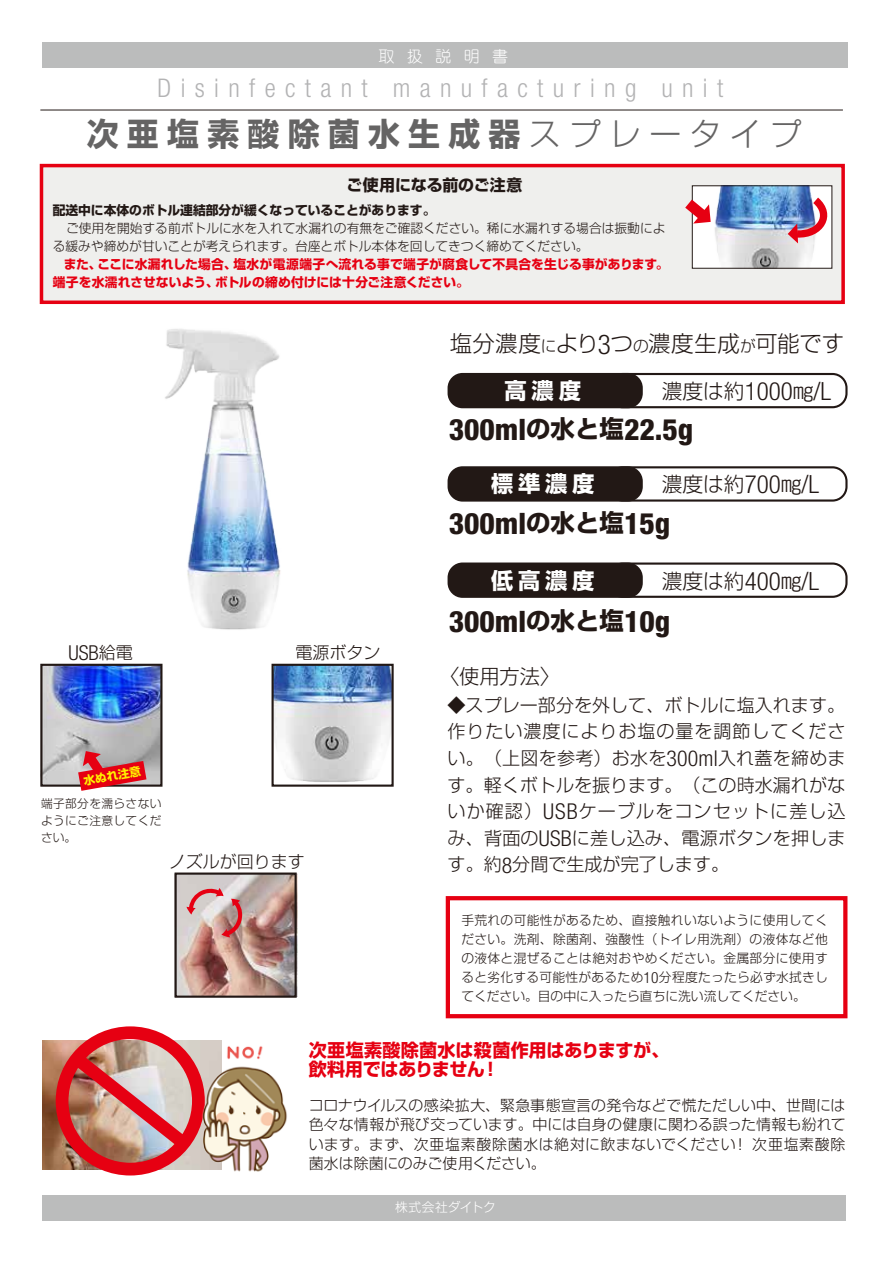
<style>
.page{position:relative;width:893px;height:1263px;background:#fff}
.page>*{position:absolute;margin:0;border:0;box-sizing:border-box;transform-origin:0 0}
.t1{font:700 31.95px "Shin Go Pro";letter-spacing:.26em;color:#656464}
.t2{font:800 condensed 29.55px "Helvetica Neue LT Std";color:#221815}
.t3{font:300 condensed 25.65px "Helvetica Neue LT Std";letter-spacing:.365em;color:#b3b3b4}
.t4{font:300 condensed 25.05px "Helvetica Neue LT Std";color:#221815}
.t5{font:300 22.5px "Shin Go Pro";letter-spacing:.01em;color:#221815}
.t6{font:700 22.2px "Shin Go Pro";letter-spacing:.22em;color:#fff}
.t7{font:300 20.7px "Shin Go Pro";color:#221815}
.t8{font:300 condensed 20.55px "Helvetica Neue LT Std";color:#221815}
.t9{font:300 20.25px "Shin Go Pro";color:#221815}
.t10{font:300 18px/26.5px "Shin Go Pro";letter-spacing:.01em;color:#221815;text-align:justify}
.t11{font:700 18px/19.2px "Shin Go Pro";letter-spacing:-.005em;color:#e60012}
.t12{font:300 16.95px "Shin Go Pro";color:#221815}
.t13{font:700 15.9px "Shin Go Pro";letter-spacing:-.005em;color:#221815}
.t14{font:15.9px "DF Maru Gothic Lt WIN RKSJ H";letter-spacing:.78em;color:#fff}
.t15{font:300 14.85px/19.2px "Shin Go Pro";letter-spacing:.025em;color:#221815;text-align:justify}
.t16{font:300 12.75px/19.2px "Shin Go Pro";color:#221815;text-align:justify}
.t17{font:700 12.75px/18.1px "Shin Go Pro";letter-spacing:.01em;color:#e60012}
.t18{font:700 12.75px "Shin Go Pro";color:#221815}
.t19{font:300 12.75px "Shin Go Pro";color:#fff}
.t20{font:300 11.7px/17px "Shin Go Pro";letter-spacing:.035em;color:#221815;text-align:justify}
.t21{font:700 11.55px "Shin Go Pro";color:#fff100}
.s1{font-weight:300}
.s2{font-size:15.75px}
.s3{font-family:"Helvetica Neue LT Std";font-stretch:condensed;font-size:27.3px}
.s4{font-family:"Shin Go Pro";font-weight:700;font-stretch:normal;font-size:24.45px}
.s5{font-family:"Shin Go Pro";font-stretch:normal;font-size:20.7px}
.s6{font-family:"Helvetica Neue LT Std";font-stretch:condensed;font-size:25.05px}
.s7{font-family:"Shin Go Pro";font-stretch:normal;font-size:16.95px}
.s8{font-family:"Helvetica Neue LT Std";font-stretch:condensed;font-size:21.9px}
.s9{font-family:"Helvetica Neue LT Std";font-stretch:condensed;font-size:15.45px}
</style>
<div class="page">
<div style="left:40px;top:164px;width:805px;height:140px;background:#efefed;border:4px solid #e60012"></div>
<svg style="left:632px;top:373px;width:215px;height:35px"></svg>
<svg style="left:632px;top:466px;width:215px;height:36px"></svg>
<svg style="left:632px;top:562px;width:215px;height:36px"></svg>
<div style="left:43px;top:1195px;width:803px;height:25px;background:#bbbcbc"></div>
<div style="left:43px;top:43px;width:805px;height:25px;background:#bbbcbc"></div>
<hr style="left:40px;top:110px;width:803px;height:1px;background:#221815">
<img style="left:165px;top:329px;width:116px;height:301px">
<img style="left:43px;top:667px;width:116px;height:117px">
<img style="left:275px;top:667px;width:116px;height:115px">
<div style="left:448px;top:373px;width:195px;height:35px;background:#221815;border-radius:15px"></div>
<div style="left:448px;top:466px;width:195px;height:36px;background:#221815;border-radius:15px"></div>
<div style="left:448px;top:562px;width:195px;height:36px;background:#221815;border-radius:15px"></div>
<img style="left:43px;top:1041px;width:150px;height:128px">
<div style="left:56px;top:1026px;width:149px;height:149px;border:13px solid #e60012;border-radius:50%"></div>
<img style="left:59px;top:1041px;width:134px;height:120px">
<img style="left:193px;top:1040px;width:94px;height:132px">
<div style="left:446px;top:896px;width:401px;height:122px;background:#fff;border:4px solid #e60012"></div>
<div style="left:272px;top:664px;width:122px;height:123px;border:2px solid #221815"></div>
<div style="left:40px;top:664px;width:122px;height:123px;border:2px solid #221815"></div>
<img style="left:178px;top:875px;width:116px;height:120px">
<svg style="left:186px;top:888px;width:57px;height:49px;background:#d2a09f"></svg>
<div style="left:175px;top:872px;width:122px;height:126px;border:2px solid #221815"></div>
<img style="left:692px;top:188px;width:140px;height:81px">
<svg style="left:685px;top:200px;width:26px;height:24px"></svg>
<svg style="left:788px;top:198px;width:45px;height:45px;background:#b189a5"></svg>
<svg style="left:78px;top:751px;width:68px;height:40px;background:#d0565f"></svg>
<p class="t14" style="left:379px;top:48px;width:131px">取扱説明書</p>
<h3 class="t3" style="left:158px;top:73px;width:567px">Disinfectant manufacturing unit</h3>
<h1 class="t1" style="left:87px;top:109px;width:716px">次亜塩素酸除菌水生成器<span class="s1">スプレータイプ</span></h1>
<p class="t13" style="left:347px;top:172px;width:177px">ご使用になる前のご注意</p>
<p class="t18" style="left:53px;top:200px;width:384px">配送中に本体のボトル連結部分が緩くなっていることがあります。</p>
<p class="t16" style="left:53px;top:218px;width:614px;line-height:18.1px;text-indent:13px">ご使用を開始する前ボトルに水を入れて水漏れの有無をご確認ください。稀に水漏れする場合は振動による緩みや締めが甘いことが考えられます。台座とボトル本体を回してきつく締めてください。</p>
<p class="t17" style="left:53px;top:254px;width:617px;text-indent:11px">また、ここに水漏れした場合、塩水が電源端子へ流れる事で端子が腐食して不具合を生じる事があります。端子を水濡れさせないよう、ボトルの締め付けには十分ご注意ください。</p>
<h3 class="t5" style="left:450px;top:325px;width:396px">塩分濃度<span class="s2">に</span>より<span class="s3">3</span>つ<span class="s2">の</span>濃度生成<span class="s2">が</span>可能です</h3>
<h3 class="t6" style="left:505px;top:373px;width:78px">高濃度</h3>
<h2 class="t2" style="left:449px;top:411px;width:246px">300ml<span class="s4">の水と塩</span>22.5g</h2>
<h3 class="t4" style="left:662px;top:377px;width:171px"><span class="s5">濃度は約</span>1000<span class="s5">㎎</span>/L</h3>
<h3 class="t6" style="left:491px;top:466px;width:105px">標準濃度</h3>
<h2 class="t2" style="left:449px;top:505px;width:223px">300ml<span class="s4">の水と塩</span>15g</h2>
<h3 class="t7" style="left:662px;top:467px;width:159px">濃度は約<span class="s6">700</span>㎎<span class="s6">/L</span></h3>
<h3 class="t8" style="left:68px;top:641px;width:66px">USB<span class="s7">給電</span></h3>
<h3 class="t12" style="left:295px;top:638px;width:87px">電源ボタン</h3>
<p class="t21" style="left:82px;top:771px;width:59px;rotate:-10deg">水ぬれ注意</p>
<p class="t20" style="left:41px;top:793px;width:122px">端子部分を濡らさないようにご注意してください。</p>
<h3 class="t12" style="left:169px;top:848px;width:138px">ノズルが回ります</h3>
<h3 class="t6" style="left:491px;top:562px;width:105px">低高濃度</h3>
<h2 class="t2" style="left:449px;top:603px;width:223px">300ml<span class="s4">の水と塩</span>10g</h2>
<h3 class="t7" style="left:662px;top:564px;width:159px">濃度は約<span class="s6">400</span>㎎<span class="s6">/L</span></h3>
<h3 class="t9" style="left:439px;top:660px;width:123px">〈使用方法〉</h3>
<h3 class="t10" style="left:448px;top:689px;width:400px">◆スプレー部分を外して、ボトルに塩入れます。作りたい濃度によりお塩の量を調節してください。（上図を参考）お水を<span class="s8">300ml</span>入れ蓋を締めます。軽くボトルを振ります。（この時水漏れがないか確認）<span class="s8">USB</span>ケーブルをコンセットに差し込み、背面の<span class="s8">USB</span>に差し込み、電源ボタンを押します。約<span class="s8">8</span>分間で生成が完了します。</h3>
<p class="t16" style="left:461px;top:908px;width:368px">手荒れの可能性があるため、直接触れいないように使用してください。洗剤、除菌剤、強酸性（トイレ用洗剤）の液体など他の液体と混ぜることは絶対おやめください。金属部分に使用すると劣化する可能性があるため<span class="s9">10</span>分程度たったら必ず水拭きしてください。目の中に入ったら直ちに洗い流してください。</p>
<h3 class="t11" style="left:309px;top:1038px;width:362px">次亜塩素酸除菌水は殺菌作用はありますが、飲料用ではありません！</h3>
<p class="t15" style="left:309px;top:1094px;width:539px">コロナウイルスの感染拡大、緊急事態宣言の発令などで慌ただしい中、世間には色々な情報が飛び交っています。中には自身の健康に関わる誤った情報も紛れています。まず、次亜塩素酸除菌水は絶対に飲まないでください！次亜塩素酸除菌水は除菌にのみご使用ください。</p>
<p class="t19" style="left:395px;top:1197px;width:102px">株式会社ダイトク</p>
</div>
